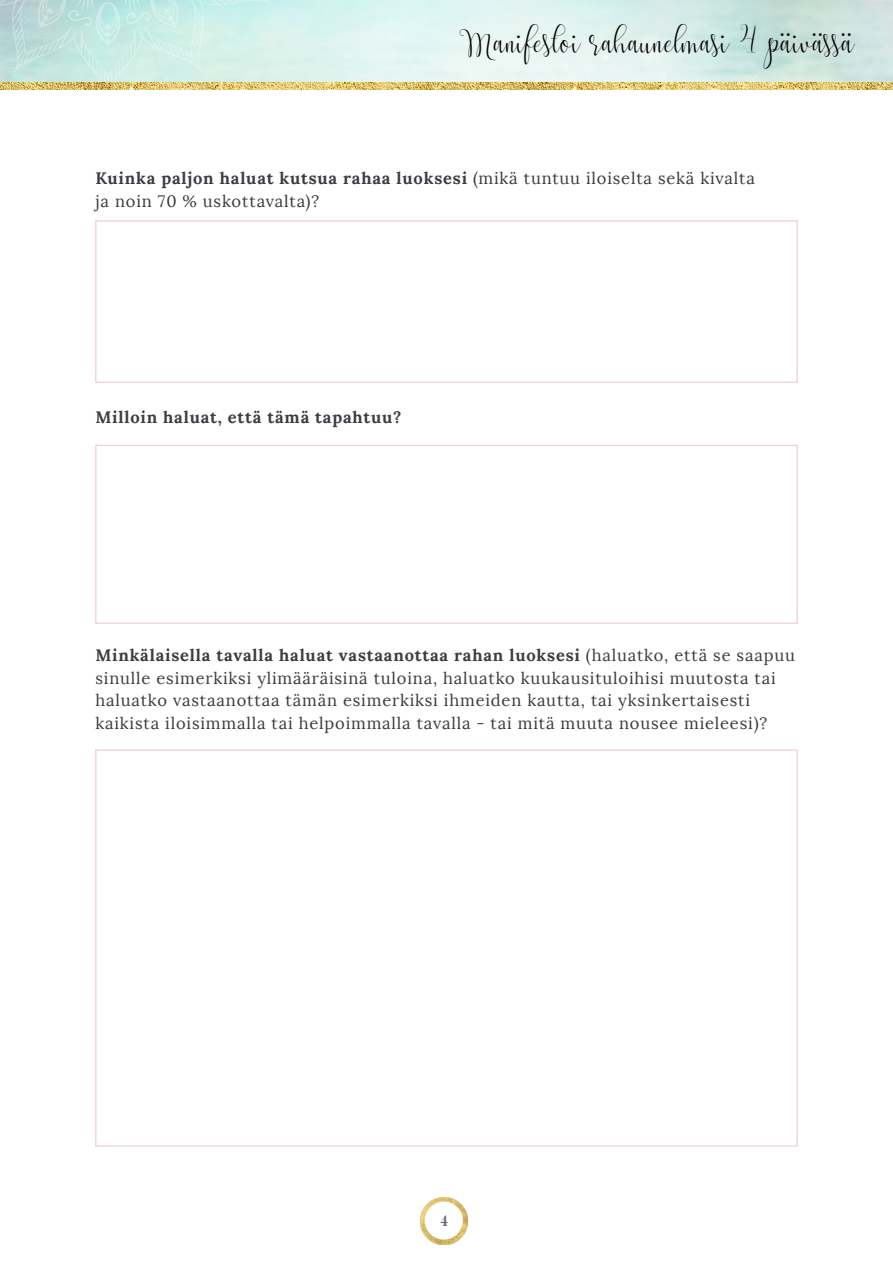
<style>
.page{position:relative;width:893px;height:1263px;background:#fff}
.page>*{position:absolute;margin:0;border:0;box-sizing:border-box;transform-origin:0 0}
.t1{font:39px "Angelova Script";color:#000}
.t2{font:16.5px/22.5px "Lora";letter-spacing:.05em;color:#3f3a43}
.t3{font:700 16.5px "Lora";letter-spacing:.05em;color:#3f3a43}
.t4{font:700 15px "Butler";color:#716879}
.s1{font-weight:700}
</style>
<div class="page">
<svg style="left:0;top:0;width:893px;height:82px;background:#d4ece8"></svg>
<img style="left:421px;top:1198px;width:46px;height:46px">
<div style="left:425px;top:1201px;width:38px;height:38px;background:#fff;border-radius:50%"></div>
<img style="left:0;top:82px;width:893px;height:8px">
<div style="left:95px;top:221px;width:702px;height:162px;border:1px solid #ebc2c8"></div>
<div style="left:95px;top:445px;width:702px;height:178px;border:1px solid #ebc2c8"></div>
<h1 class="t1" style="left:460px;top:17px;width:395px">Manifestoi rahaunelmasi 4 päivässä</h1>
<p class="t2" style="left:95px;top:168px;width:661px"><span class="s1">Kuinka paljon haluat kutsua rahaa luoksesi</span> (mikä tuntuu iloiselta sekä kivalta ja noin 70 % uskottavalta)?</p>
<p class="t3" style="left:95px;top:406px;width:307px">Milloin haluat, että tämä tapahtuu?</p>
<p class="t2" style="left:95px;top:645px;width:701px"><span class="s1">Minkälaisella tavalla haluat vastaanottaa rahan luoksesi</span> (haluatko, että se saapuu sinulle esimerkiksi ylimääräisinä tuloina, haluatko kuukausituloihisi muutosta tai haluatko vastaanottaa tämän esimerkiksi ihmeiden kautta, tai yksinkertaisesti kaikista iloisimmalla tai helpoimmalla tavalla - tai mitä muuta nousee mieleesi)?</p>
<p class="t4" style="left:440px;top:1211px;width:10px">4</p>
</div>
